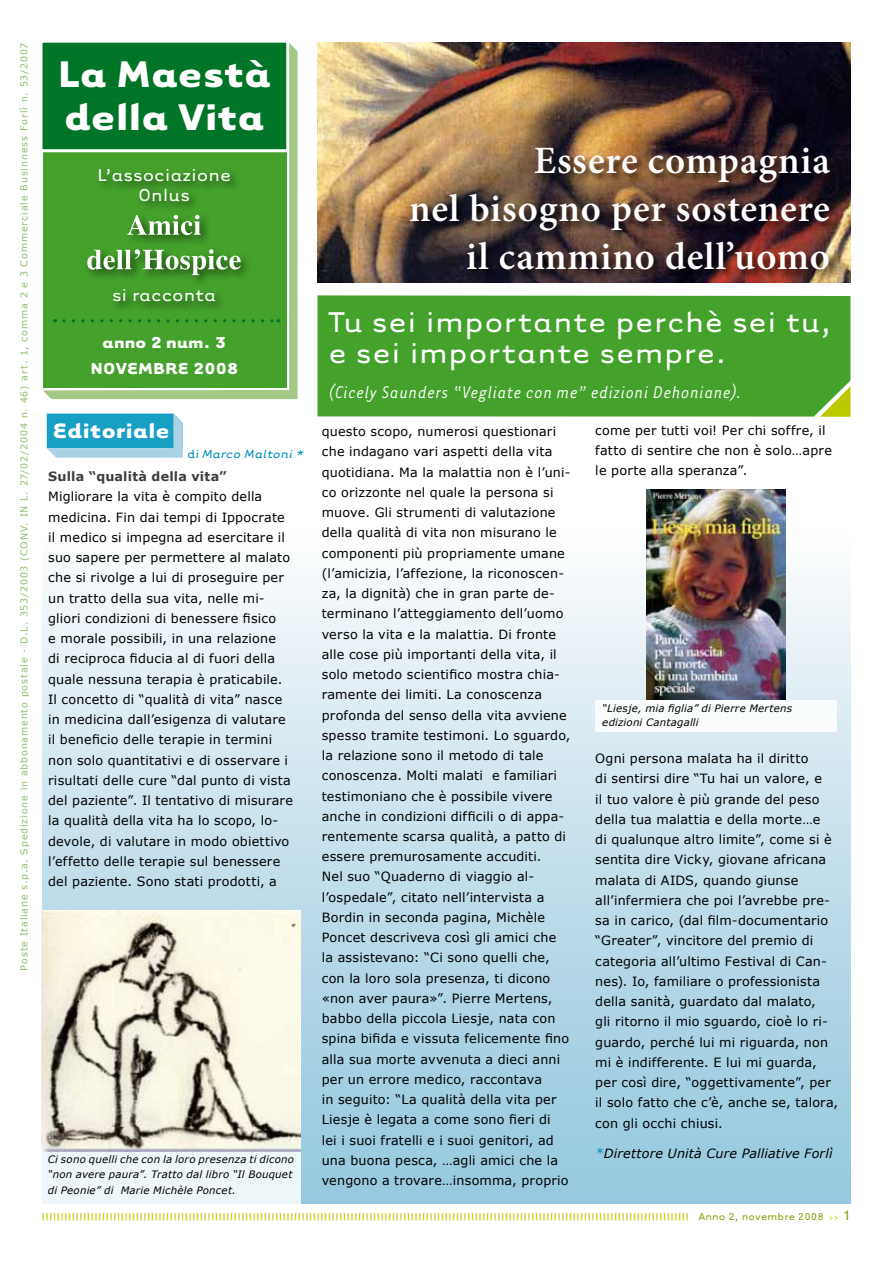
<style>
.page{position:relative;width:893px;height:1263px;background:#fff}
.page>*{position:absolute;margin:0;border:0;box-sizing:border-box;transform-origin:0 0}
.t1{font:700 42.75px/42.8px "Tarzana Wide";letter-spacing:.01em;color:#fff}
.t2{font:600 38.7px/48px "Minion Pro";letter-spacing:.02em;color:#fff;text-align:right}
.t3{font:33px/31.5px "Tarzana Wide";letter-spacing:.015em;color:#fff}
.t4{font:700 24px "Tarzana Wide";letter-spacing:.02em;color:#fff}
.t5{font:19.95px/20px "Tarzana Wide";color:#fff;text-align:center}
.t6{font:italic 19.5px "Tarzana Narrow";letter-spacing:.025em;color:#fff}
.t7{font:700 18.3px/26px "Tarzana Wide";letter-spacing:.01em;color:#fff;text-align:center}
.t8{font:italic 13.5px "Tarzana Wide";letter-spacing:.01em;color:#008ebc}
.t9{font:12.75px/20.2px "Verdana";letter-spacing:.015em;color:#000}
.t10{font:italic 12.75px "Verdana";letter-spacing:.01em;color:#000}
.t11{font:700 12.75px "Verdana";letter-spacing:.015em;color:#3e3d40}
.t12{font:11.4px "Tarzana Wide";letter-spacing:.01em;color:#83a30f}
.t13{font:italic 10.2px/15.3px "Verdana";letter-spacing:.02em;color:#000}
.t14{font:9.45px "Verdana";letter-spacing:.095em;color:#8dbc6a}
.s1{font-style:normal}
.s2{font-size:13.5px;color:#008ebc}
.s3{font-size:9px;color:#cfd637}
.s4{font-family:"Trebuchet MS";font-size:13.5px}
</style>
<div class="page">
<img style="left:317px;top:43px;width:533px;height:240px">
<div style="left:43px;top:413px;width:807px;height:790px;background:linear-gradient(to bottom,#fff,#92c6dd)"></div>
<svg style="left:43px;top:43px;width:255px;height:356px;background:#3d9837"></svg>
<svg style="left:47px;top:414px;width:136px;height:44px;background:#42afcd"></svg>
<div style="left:409px;top:145px;width:431px;height:134px;background:#000;opacity:.74"></div>
<div style="left:318px;top:295px;width:532px;height:121px;background:#44a12b"></div>
<svg style="left:820px;top:386px;width:30px;height:31px"></svg>
<div style="left:41px;top:1151px;width:260px;height:53px;background:#eff6fa"></div>
<img style="left:41px;top:911px;width:260px;height:240px">
<svg style="left:43px;top:1213px;width:645px;height:7px"></svg>
<div style="left:595px;top:700px;width:242px;height:31px;background:#fff"></div>
<img style="left:646px;top:489px;width:139px;height:211px">
<p class="t14" style="left:18px;top:971px;width:930px;rotate:-90deg">Poste Italiane s.p.a. Spedizione in abbonamento postale - D.L. 353/2003 (CONV. IN L. 27/02/2004 n. 46) art. 1, comma 2 e 3 Commerciale Businness Forlì n. 53/2007</p>
<h1 class="t1" style="left:58px;top:50px;width:214px">La Maestà della Vita</h1>
<h3 class="t5" style="left:97px;top:164px;width:136px">L’associazione<br>Onlus</h3>
<h3 class="t5" style="left:112px;top:284px;width:106px">si racconta</h3>
<h3 class="t7" style="left:91px;top:329px;width:149px">anno 2 num. 3<br>NOVEMBRE 2008</h3>
<h3 class="t4" style="left:53px;top:415px;width:118px">Editoriale</h3>
<p class="t8" style="left:187px;top:445px;width:118px"><span class="s1">di</span> Marco Maltoni *</p>
<p class="t11" style="left:48px;top:468px;width:180px">Sulla “qualità della vita”</p>
<p class="t9" style="left:48px;top:486px;width:246px">Migliorare la vita è compito della medicina. Fin dai tempi di Ippocrate il medico si impegna ad esercitare il suo sapere per permettere al malato che si rivolge a lui di proseguire per un tratto della sua vita, nelle mi&shy;gliori condizioni di benessere fisico<br>e morale possibili, in una relazione<br>di reciproca fiducia al di fuori della quale nessuna terapia è praticabile.<br>Il concetto di “qualità di vita” nasce in medicina dall’esigenza di valutare il beneficio delle terapie in termini non solo quantitativi e di osservare i risultati delle cure “dal punto di vista del paziente”. Il tentativo di misurare la qualità della vita ha lo scopo, lo&shy;devole, di valutare in modo obiettivo l’effetto delle terapie sul benessere del paziente. Sono stati prodotti, a</p>
<p class="t13" style="left:48px;top:1151px;width:248px">Ci sono quelli che con la loro presenza ti dicono “non avere paura”. Tratto dal libro “Il Bouquet di Peonie” di Marie Michèle Poncet.</p>
<h2 class="t2" style="left:409px;top:138px;width:422px">Essere compagnia<br>nel bisogno per sostenere il cammino dell’uomo</h2>
<h3 class="t3" style="left:329px;top:304px;width:505px">Tu sei importante perchè sei tu, e sei importante sempre.</h3>
<h3 class="t6" style="left:329px;top:381px;width:415px">(Cicely Saunders “Vegliate con me” edizioni Dehoniane).</h3>
<p class="t9" style="left:322px;top:421px;width:250px">questo scopo, numerosi questionari che indagano vari aspetti della vita quotidiana. Ma la malattia non è l’uni&shy;co orizzonte nel quale la persona si muove. Gli strumenti di valutazione della qualità di vita non misurano le componenti più propriamente umane (l’amicizia, l’affezione, la riconoscen&shy;za, la dignità) che in gran parte de&shy;terminano l’atteggiamento dell’uomo verso la vita e la malattia. Di fronte alle cose più importanti della vita, il solo metodo scientifico mostra chia&shy;ramente dei limiti. La conoscenza profonda del senso della vita avviene spesso tramite testimoni. Lo sguardo, la relazione sono il metodo di tale conoscenza. Molti malati e familiari testimoniano che è possibile vivere anche in condizioni difficili o di appa&shy;rentemente scarsa qualità, a patto di essere premurosamente accuditi.<br>Nel suo “Quaderno di viaggio al&shy;l’ospedale”, citato nell’intervista a Bordin in seconda pagina, Michèle Poncet descriveva così gli amici che la assistevano: “Ci sono quelli che, con la loro sola presenza, ti dicono «non aver paura»”. Pierre Mertens, babbo della piccola Liesje, nata con spina bifida e vissuta felicemente fino alla sua morte avvenuta a dieci anni per un errore medico, raccontava<br>in seguito: “La qualità della vita per Liesje è legata a come sono fieri di<br>lei i suoi fratelli e i suoi genitori, ad una buona pesca, …agli amici che la vengono a trovare…insomma, proprio</p>
<p class="t9" style="left:595px;top:420px;width:238px">come per tutti voi! Per chi soffre, il fatto di sentire che non è solo…apre le porte alla speranza”.</p>
<p class="t13" style="left:602px;top:700px;width:191px;line-height:14.4px">“Liesje, mia figlia” di Pierre Mertens edizioni Cantagalli</p>
<p class="t9" style="left:595px;top:748px;width:244px">Ogni persona malata ha il diritto<br>di sentirsi dire “Tu hai un valore, e<br>il tuo valore è più grande del peso della tua malattia e della morte…e<br>di qualunque altro limite”, come si è sentita dire Vicky, giovane africana malata di AIDS, quando giunse all’infermiera che poi l’avrebbe pre&shy;sa in carico, (dal film-documentario “Greater”, vincitore del premio di categoria all’ultimo Festival di Can&shy;nes). Io, familiare o professionista della sanità, guardato dal malato,<br>gli ritorno il mio sguardo, cioè lo ri&shy;guardo, perché lui mi riguarda, non mi è indifferente. E lui mi guarda, per così dire, “oggettivamente”, per il solo fatto che c’è, anche se, talora, con gli occhi chiusi.</p>
<p class="t10" style="left:595px;top:1145px;width:239px"><span class="s2">*</span>Direttore Unità Cure Palliative Forlì</p>
<p class="t12" style="left:698px;top:1209px;width:154px">Anno 2, novembre 2008 <span class="s3">&gt;&gt;</span> <span class="s4">1</span></p>
</div>
